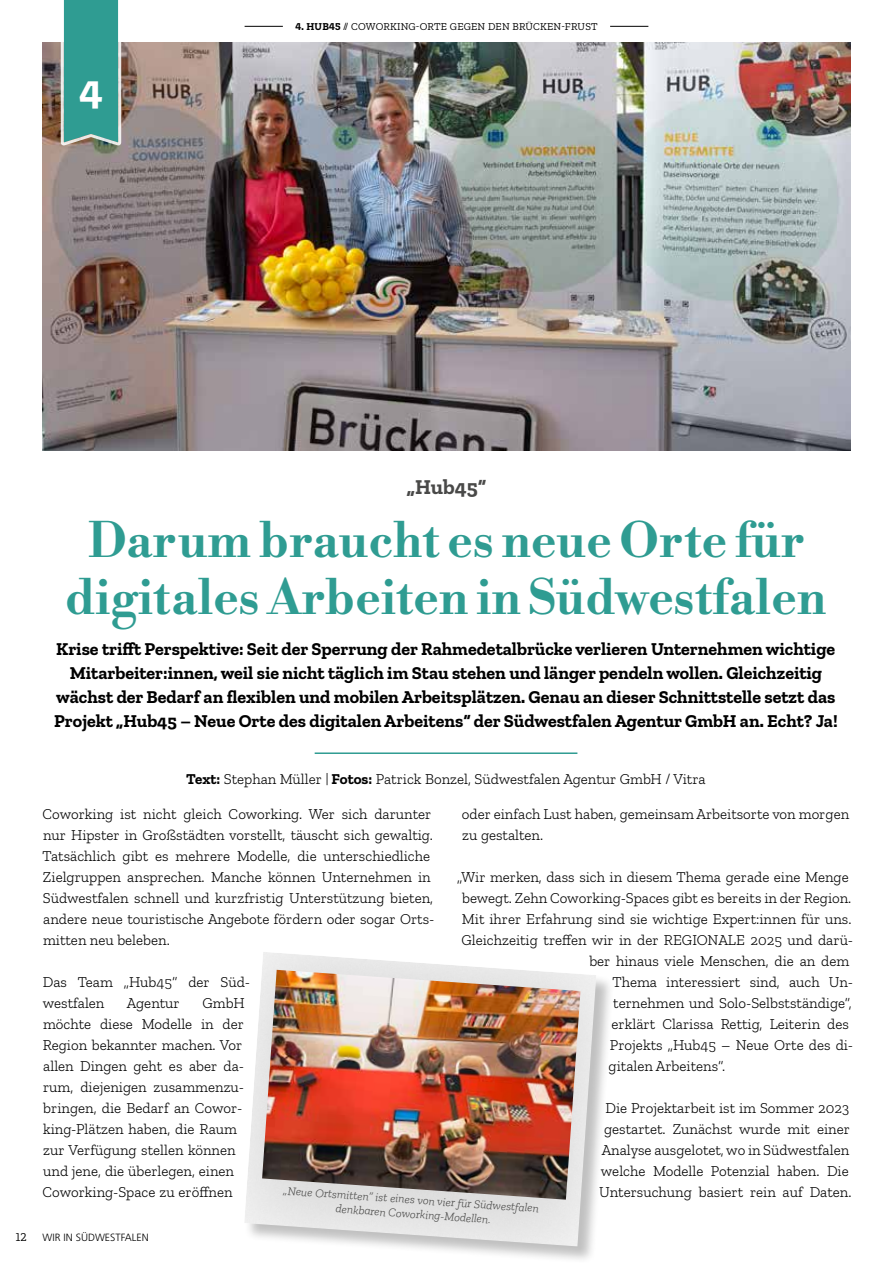
<style>
.page{position:relative;width:893px;height:1263px;background:#fff}
.page>*{position:absolute;margin:0;border:0;box-sizing:border-box;transform-origin:0 0}
._01_Red_HL1{font:700 48px/57px "Libre Bodoni";color:#2f9c92;text-align:center}
.t1{font:700 42px "Zilla Slab";color:#fff}
.Dachzeile{font:700 21px "Zilla Slab";color:#494948}
._02_Red_Vorspann{font:700 18px/24px "Zilla Slab";color:#000;text-align:center}
._04_Red_Text_2spt{font:300 15px/21px "Zilla Slab";color:#000}
._03_Red_Autorenzeile{font:300 15px "Zilla Slab";color:#000}
.Foto_im_Pola{font:italic 300 12px/14.4px "Zilla Slab";color:#494948;text-align:center}
.t2{font:12px "Zilla Slab";color:#000}
.Pag_Thema{font:10.5px "Zilla Slab";letter-spacing:.02em;color:#000}
.t3{font:300 10.5px "Frutiger";color:#000}
.s1{font-weight:700}
</style>
<div class="page">
<hr style="left:245px;top:26px;width:403px;height:1px;background:#000">
<hr style="left:283px;top:24px;width:327px;height:3px;background:#fff">
<hr style="left:315px;top:752px;width:262px;height:2px;background:#2f9c92">
<img style="left:43px;top:43px;width:807px;height:408px">
<div style="left:244px;top:952px;width:370px;height:311px;background:#000;opacity:.25"></div>
<svg style="left:244px;top:952px;width:354px;height:296px;fill:#e8e8e8"></svg>
<img style="left:262px;top:970px;width:318px;height:230px">
<svg style="left:59px;top:0;width:65px;height:147px;background:#4fa299"></svg>
<p class="t1" style="left:79px;top:65px;width:25px">4</p>
<p class="Pag_Thema" style="left:295px;top:20px;width:304px"><span class="s1">4. HUB45</span> // COWORKING-ORTE GEGEN DEN BRÜCKEN-FRUST</p>
<p class="Dachzeile" style="left:407px;top:474px;width:81px">„Hub45“</p>
<p class="_01_Red_HL1" style="left:65px;top:514px;width:763px">Darum braucht es neue Orte für digitales Arbeiten in Südwestfalen</p>
<p class="_02_Red_Vorspann" style="left:54px;top:637px;width:785px">Krise trifft Perspektive: Seit der Sperrung der Rahmedetalbrücke verlieren Unternehmen wichtige Mitarbeiter:innen, weil sie nicht täglich im Stau stehen und länger pendeln wollen. Gleichzeitig wächst der Bedarf an flexiblen und mobilen Arbeitsplätzen. Genau an dieser Schnittstelle setzt das Projekt „Hub45 – Neue Orte des digitalen Arbeitens“ der Südwestfalen Agentur GmbH an. Echt? Ja!</p>
<p class="_03_Red_Autorenzeile" style="left:186px;top:770px;width:521px"><span class="s1">Text:</span> Stephan Müller | <span class="s1">Fotos:</span> Patrick Bonzel, Südwestfalen Agentur GmbH / Vitra</p>
<p class="_04_Red_Text_2spt" style="left:43px;top:804px;width:394px">Coworking ist nicht gleich Coworking. Wer sich darunter nur Hipster in Großstädten vorstellt, täuscht sich gewaltig.<br>Tatsächlich gibt es mehrere Modelle, die unterschiedliche Zielgruppen ansprechen. Manche können Unternehmen in Südwestfalen schnell und kurzfristig Unterstützung bieten, andere neue touristische Angebote fördern oder sogar Orts&shy;mitten neu beleben.</p>
<p class="_04_Red_Text_2spt" style="left:43px;top:972px;width:209px">Das Team „Hub45“ der Süd&shy;westfalen</p>
<p class="_04_Red_Text_2spt" style="left:462px;top:804px;width:389px">oder einfach Lust haben, gemeinsam Arbeitsorte von morgen zu gestalten.</p>
<p class="_04_Red_Text_2spt" style="left:457px;top:867px;width:393px">„Wir merken, dass sich in diesem Thema gerade eine Menge</p>
<p class="_04_Red_Text_2spt" style="left:462px;top:888px;width:391px">bewegt. Zehn Coworking-Spaces gibt es bereits in der Region.</p>
<p class="_04_Red_Text_2spt" style="left:462px;top:909px;width:391px">Mit ihrer Erfahrung sind sie wichtige Expert:innen für uns.</p>
<p class="_04_Red_Text_2spt" style="left:461px;top:930px;width:393px">Gleichzeitig treffen wir in der REGIONALE 2025 und darü-</p>
<p class="_04_Red_Text_2spt" style="left:589px;top:951px;width:261px">ber hinaus viele Menschen, die an dem</p>
<p class="_04_Red_Text_2spt" style="left:613px;top:972px;width:242px">Thema interessiert sind, auch Un-</p>
<p class="_04_Red_Text_2spt" style="left:613px;top:993px;width:240px">ternehmen und Solo-Selbstständige“,</p>
<p class="_04_Red_Text_2spt" style="left:612px;top:1014px;width:239px">erklärt Clarissa Rettig, Leiterin des</p>
<p class="_04_Red_Text_2spt" style="left:610px;top:1035px;width:245px">Projekts „Hub45 – Neue Orte des di-</p>
<p class="_04_Red_Text_2spt" style="left:609px;top:1056px;width:118px">gitalen Arbeitens“.</p>
<p class="_04_Red_Text_2spt" style="left:599px;top:1098px;width:254px;text-align:center">Die Projektarbeit ist im Sommer 2023 gestartet. Zunächst wurde mit einer Analyse ausgelotet, wo in Südwestfalen welche Modelle Potenzial haben. Die Untersuchung basiert rein auf Daten.</p>
<p class="_04_Red_Text_2spt" style="left:43px;top:993px;width:204px;text-indent:160px">GmbH möchte diese Modelle in der<br>Region bekannter machen. Vor allen Dingen geht es aber da&shy;rum, diejenigen zusammenzu&shy;bringen, die Bedarf an Cowor&shy;king-Plätzen haben, die Raum zur Verfügung stellen können und jene, die überlegen, einen<br>Coworking-Space zu eröffnen</p>
<p class="_04_Red_Text_2spt" style="left:127px;top:993px;width:55px">Agentur</p>
<p class="Foto_im_Pola" style="left:284px;top:1183px;width:258px;rotate:4deg">„Neue Ortsmitten“ ist eines von vier für Südwestfalen denkbaren Coworking-Modellen.</p>
<p class="t2" style="left:16px;top:1230px;width:12px">12</p>
<p class="t3" style="left:43px;top:1232px;width:108px">WIR IN SÜDWESTFALEN</p>
</div>
